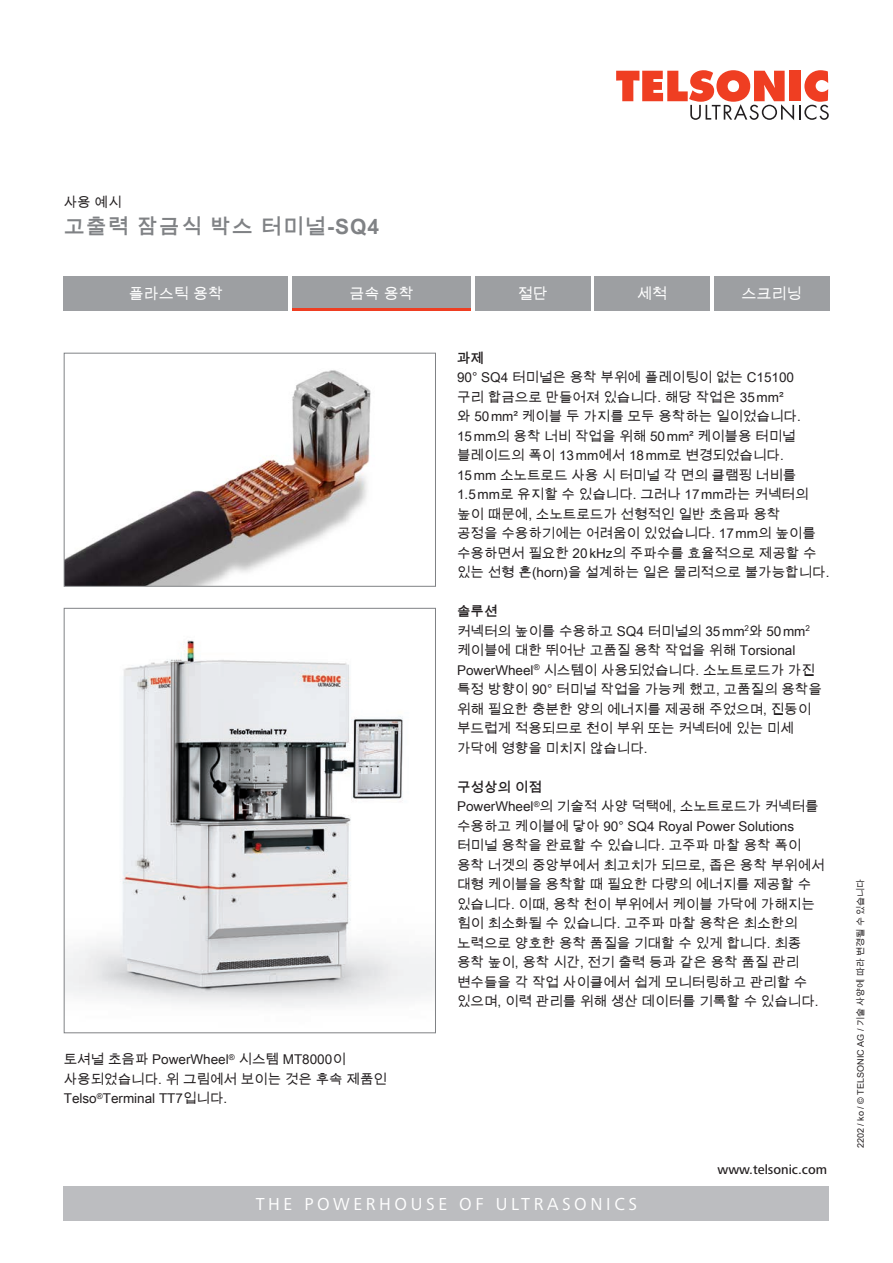
<style>
.page{position:relative;width:893px;height:1263px;background:#fff}
.page>*{position:absolute;margin:0;border:0;box-sizing:border-box;transform-origin:0 0}
.t1{font:700 21px "Arial Unicode MS";letter-spacing:.05em;color:#808285}
.t2{font:18px "Frutiger Next LTW1 G";letter-spacing:.2em;color:#fff}
.t3{font:15px "Arial Unicode MS";color:#fff}
.t4{font:13.5px/19.5px "Arial Unicode MS";color:#231f20}
.t5{font:500 13.5px "Frutiger Next LTW1 G";color:#231f20}
.t6{font:700 13.5px "Arial Unicode MS";color:#231f20}
.t7{font:9px "Arial Unicode MS";color:#231f20}
.s1{font-weight:700}
</style>
<div class="page">
<div style="left:64px;top:276px;width:224px;height:34px;background:#9d9fa2"></div>
<div style="left:292px;top:276px;width:179px;height:34px;background:#9d9fa2"></div>
<div style="left:475px;top:276px;width:115px;height:34px;background:#9d9fa2"></div>
<div style="left:595px;top:276px;width:115px;height:34px;background:#9d9fa2"></div>
<div style="left:714px;top:276px;width:115px;height:34px;background:#9d9fa2"></div>
<hr style="left:292px;top:308px;width:179px;height:2px;background:#ef3e22">
<svg style="left:616px;top:70px;width:213px;height:50px"></svg>
<div style="left:64px;top:1186px;width:765px;height:34px;background:#bcbdc0"></div>
<svg style="left:63px;top:352px;width:373px;height:235px"></svg>
<svg style="left:63px;top:607px;width:373px;height:426px"></svg>
<p class="t4" style="left:64px;top:192px;width:59px">사용 예시</p>
<h1 class="t1" style="left:64px;top:211px;width:317px">고출력 잠금식 박스 터미널-SQ4</h1>
<p class="t3" style="left:129px;top:283px;width:96px">플라스틱 용착</p>
<p class="t3" style="left:350px;top:283px;width:66px">금속 용착</p>
<p class="t3" style="left:518px;top:283px;width:31px">절단</p>
<p class="t3" style="left:637px;top:283px;width:31px">세척</p>
<p class="t3" style="left:742px;top:283px;width:62px">스크리닝</p>
<p class="t4" style="left:64px;top:1049px;width:325px">토셔널 초음파 PowerWheel<sup>®</sup> 시스템 MT8000이 사용되었습니다. 위 그림에서 보이는 것은 후속 제품인<br>Telso<sup>®</sup>Terminal TT7입니다.</p>
<p class="t6" style="left:457px;top:348px;width:28px">과제</p>
<p class="t4" style="left:457px;top:367px;width:374px">90° SQ4 터미널은 용착 부위에 플레이팅이 없는 C15100<br>구리 합금으로 만들어져 있습니다. 해당 작업은 35mm²<br>와 50mm² 케이블 두 가지를 모두 용착하는 일이었습니다.<br>15mm의 용착 너비 작업을 위해 50mm² 케이블용 터미널 블레이드의 폭이 13mm에서 18mm로 변경되었습니다.<br>15mm 소노트로드 사용 시 터미널 각 면의 클램핑 너비를<br>1.5mm로 유지할 수 있습니다. 그러나 17mm라는 커넥터의 높이 때문에, 소노트로드가 선형적인 일반 초음파 용착<br>공정을 수용하기에는 어려움이 있었습니다. 17mm의 높이를 수용하면서 필요한 20kHz의 주파수를 효율적으로 제공할 수 있는 선형 혼(horn)을 설계하는 일은 물리적으로 불가능합니다.</p>
<p class="t4" style="left:457px;top:601px;width:366px"><span class="s1">솔루션<br></span>커넥터의 높이를 수용하고 SQ4 터미널의 35mm<sup>2</sup>와 50mm<sup>2 </sup>케이블에 대한 뛰어난 고품질 용착 작업을 위해 Torsional<br>PowerWheel<sup>®</sup> 시스템이 사용되었습니다. 소노트로드가 가진 특정 방향이 90° 터미널 작업을 가능케 했고, 고품질의 용착을 위해 필요한 충분한 양의 에너지를 제공해 주었으며, 진동이 부드럽게 적용되므로 천이 부위 또는 커넥터에 있는 미세 가닥에 영향을 미치지 않습니다.</p>
<p class="t4" style="left:457px;top:777px;width:369px"><span class="s1">구성상의 이점<br></span>PowerWheel<sup>®</sup>의 기술적 사양 덕택에, 소노트로드가 커넥터를 수용하고 케이블에 닿아 90° SQ4 Royal Power Solutions 터미널 용착을 완료할 수 있습니다. 고주파 마찰 용착 폭이 용착 너겟의 중앙부에서 최고치가 되므로, 좁은 용착 부위에서 대형 케이블을 용착할 때 필요한 다량의 에너지를 제공할 수 있습니다. 이때, 용착 천이 부위에서 케이블 가닥에 가해지는 힘이 최소화될 수 있습니다. 고주파 마찰 용착은 최소한의 노력으로 양호한 용착 품질을 기대할 수 있게 합니다. 최종 용착 높이, 용착 시간, 전기 출력 등과 같은 용착 품질 관리 변수들을 각 작업 사이클에서 쉽게 모니터링하고 관리할 수 있으며, 이력 관리를 위해 생산 데이터를 기록할 수 있습니다.</p>
<p class="t5" style="left:717px;top:1161px;width:111px">www.telsonic.com</p>
<h2 class="t2" style="left:256px;top:1194px;width:383px">THE POWERHOUSE OF ULTRASONICS</h2>
<p class="t7" style="left:854px;top:1148px;width:271px;rotate:-90deg">2202 / ko / © TELSONIC AG / 기술 사양에 따라 변경될 수 있습니다</p>
</div>
